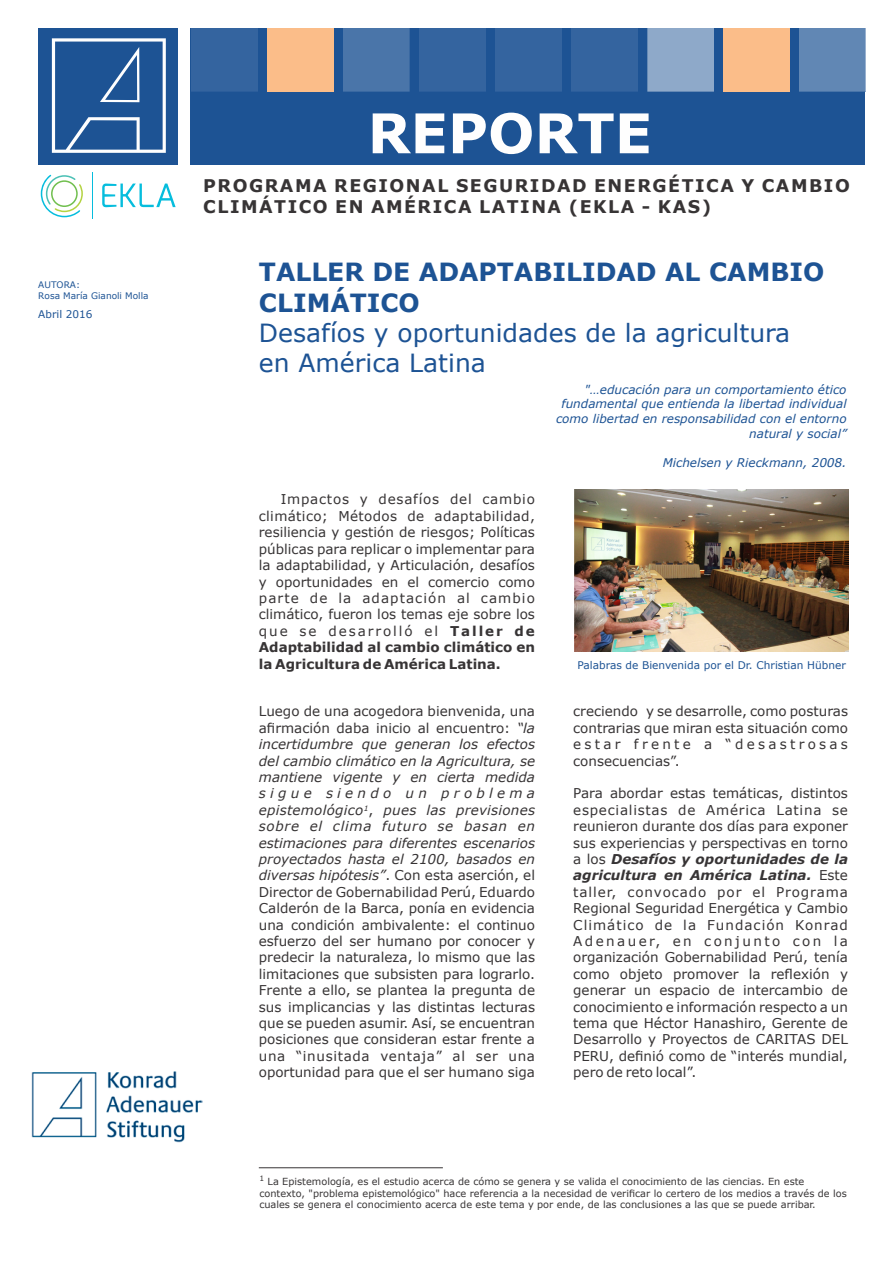
<style>
.page{position:relative;width:893px;height:1263px;background:#fff}
.page>*{position:absolute;margin:0;border:0;box-sizing:border-box;transform-origin:0 0}
.t1{font:700 54.75px "Verdana";color:#fefefe}
.t2{font:25.05px/30.5px "Verdana";color:#1d5394}
.t3{font:700 25.05px/30.5px "Verdana";color:#1d5394}
.t4{font:700 17.4px/21.1px "Verdana";letter-spacing:.09em;color:#373435}
.t5{font:13.5px/16.4px "Verdana";color:#373435;text-align:justify}
.t6{font:italic 12px/14.5px "Verdana";color:#1d5394;text-align:right}
.t7{font:10.5px "Verdana";color:#1d5394}
.t8{font:9.75px/11.9px "Verdana";color:#373435}
.t9{font:9px/10.9px "Verdana";color:#1d5394}
.s1{font-weight:700}
.s2{font-style:italic}
.s3{font-weight:700;font-style:italic}
</style>
<div class="page">
<div style="left:38px;top:28px;width:140px;height:137px;background:#1d5394"></div>
<svg style="left:52px;top:38px;width:114px;height:115px"></svg>
<div style="left:191px;top:28px;width:674px;height:137px;background:#1d5394"></div>
<div style="left:723px;top:28px;width:66px;height:64px;background:#fbbd89"></div>
<div style="left:191px;top:28px;width:67px;height:64px;background:#34649f"></div>
<div style="left:343px;top:28px;width:66px;height:64px;background:#4a75a9"></div>
<div style="left:419px;top:28px;width:66px;height:64px;background:#34649f"></div>
<div style="left:495px;top:28px;width:66px;height:64px;background:#34649f"></div>
<div style="left:571px;top:28px;width:66px;height:64px;background:#34649f"></div>
<div style="left:647px;top:28px;width:66px;height:64px;background:#8ea9c9"></div>
<div style="left:799px;top:28px;width:66px;height:64px;background:#6187b4"></div>
<div style="left:267px;top:28px;width:67px;height:64px;background:#fbbd89"></div>
<hr style="left:259px;top:1167px;width:184px;height:1px;background:#373435">
<img style="left:574px;top:490px;width:274px;height:161px">
<svg style="left:102px;top:183px;width:74px;height:24px"></svg>
<svg style="left:41px;top:175px;width:42px;height:42px"></svg>
<hr style="left:92px;top:172px;width:1px;height:46px;background:#06bddd">
<img style="left:32px;top:1071px;width:171px;height:72px">
<p class="t9" style="left:38px;top:280px;width:112px">AUTORA:<br>Rosa María Gianoli Molla</p>
<p class="t7" style="left:38px;top:310px;width:56px">Abril 2016</p>
<h1 class="t1" style="left:368px;top:95px;width:286px">REPORTE</h1>
<p class="t4" style="left:203px;top:176px;width:648px">PROGRAMA REGIONAL SEGURIDAD ENERGÉTICA Y CAMBIO<br>CLIMÁTICO EN AMÉRICA LATINA (EKLA - KAS)</p>
<h2 class="t3" style="left:259px;top:259px;width:567px">TALLER DE ADAPTABILIDAD AL CAMBIO<br>CLIMÁTICO</h2>
<h2 class="t2" style="left:259px;top:320px;width:533px">Desafíos y oportunidades de la agricultura en América Latina</h2>
<p class="t5" style="left:259px;top:492px;width:278px;text-indent:22px">Impactos y desafíos del cambio climático; Métodos de adaptabilidad, resiliencia y gestión de riesgos; Políticas públicas para replicar o implementar para la adaptabilidad, y Articulación, desafíos y oportunidades en el comercio como parte de la adaptación al cambio climático, fueron los temas eje sobre los que se desarrolló el <span class="s1">Taller de Adaptabilidad al cambio climático en la Agricultura de América Latina.</span></p>
<p class="t6" style="left:556px;top:383px;width:292px">"…educación para un comportamiento ético fundamental que entienda la libertad individual como libertad en responsabilidad con el entorno natural y social”</p>
<p class="t6" style="left:663px;top:456px;width:185px">Michelsen y Rieckmann, 2008.</p>
<p class="t7" style="left:577px;top:661px;width:270px">Palabras de Bienvenida por el Dr. Christian Hübner</p>
<p class="t5" style="left:259px;top:704px;width:278px">Luego de una acogedora bienvenida, una afirmación daba inicio al encuentro: <span class="s2">“la incertidumbre que generan los efectos del cambio climático en la Agricultura, se mantiene vigente y en cierta medida sigue siendo un problema epistemológico</span><sup>1</sup>, <span class="s2">pues las previsiones sobre el clima futuro se basan en estimaciones para diferentes escenarios proyectados hasta el 2100, basados en diversas hipótesis”</span>. Con esta aserción, el Director de Gobernabilidad Perú, Eduardo Calderón de la Barca, ponía en evidencia una condición ambivalente: el continuo esfuerzo del ser humano por conocer y predecir la naturaleza, lo mismo que las limitaciones que subsisten para lograrlo.<br>Frente a ello, se plantea la pregunta de sus implicancias y las distintas lecturas que se pueden asumir. Así, se encuentran posiciones que consideran estar frente a una “inusitada ventaja” al ser una oportunidad para que el ser humano siga</p>
<p class="t5" style="left:573px;top:704px;width:276px">creciendo y se desarrolle, como posturas contrarias que miran esta situación como estar frente a “desastrosas consecuencias”.</p>
<p class="t5" style="left:573px;top:786px;width:276px">Para abordar estas temáticas, distintos especialistas de América Latina se reunieron durante dos días para exponer sus experiencias y perspectivas en torno a los <span class="s3">Desafíos y oportunidades de la agricultura en América Latina.</span> Este taller, convocado por el Programa Regional Seguridad Energética y Cambio Climático de la Fundación Konrad Adenauer, en conjunto con la organización Gobernabilidad Perú, tenía como objeto promover la reflexión y generar un espacio de intercambio de conocimiento e información respecto a un tema que Héctor Hanashiro, Gerente de Desarrollo y Proyectos de CARITAS DEL PERU, definió como de “interés mundial, pero de reto local”.</p>
<p class="t8" style="left:259px;top:1176px;width:589px"><sup>1</sup> La Epistemología, es el estudio acerca de cómo se genera y se valida el conocimiento de las ciencias. En este contexto, "problema epistemológico" hace referencia a la necesidad de verificar lo certero de los medios a través de los cuales se genera el conocimiento acerca de este tema y por ende, de las conclusiones a las que se puede arribar.</p>
</div>
